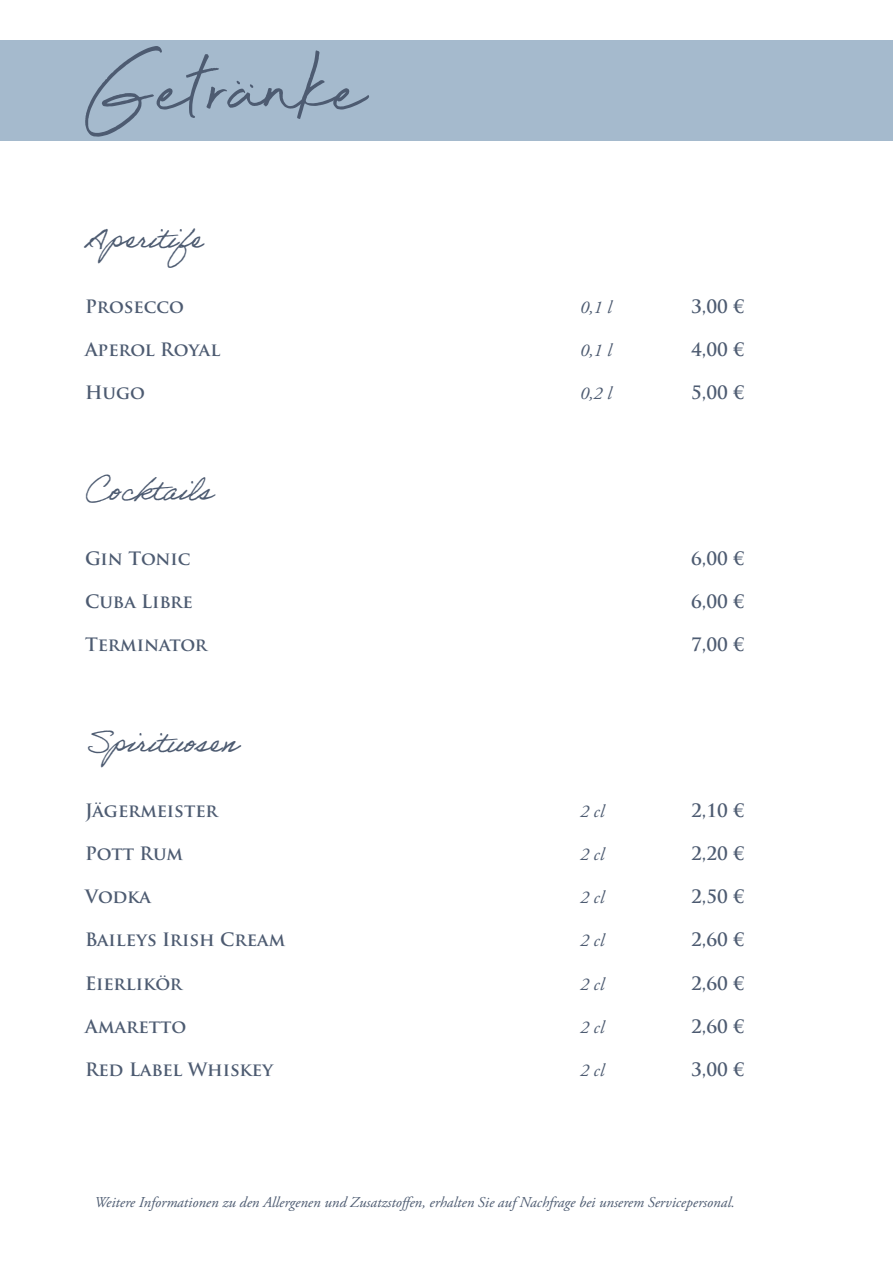
<style>
.page{position:relative;width:893px;height:1263px;background:#fff}
.page>*{position:absolute;margin:0;border:0;box-sizing:border-box;transform-origin:0 0}
.t1{font:108px "Beyond Infinity";color:#4d5b71}
.t2{font:30px "Adobe Handwriting Ernie";color:#4d5b71}
.t3{font:700 18px "Trajan Pro";color:#4d5b71}
.t4{font:italic 18px "Adobe Garamond Pro";color:#4d5b71}
.t5{font:italic 15px "Adobe Garamond Pro";color:#4d5b71}
</style>
<div class="page">
<div style="left:0;top:40px;width:893px;height:101px;background:#a5bacd"></div>
<svg style="left:237px;top:81px;width:16px;height:7px"></svg>
<p class="t1" style="left:88px;top:33px;width:279px">Getranke</p>
<p class="t2" style="left:85px;top:220px;width:119px">Aperitife</p>
<p class="t3" style="left:85px;top:295px;width:100px">Prosecco</p>
<p class="t4" style="left:580px;top:296px;width:33px">0,1 l</p>
<p class="t3" style="left:691px;top:295px;width:55px">3,00 €</p>
<p class="t3" style="left:85px;top:338px;width:137px">Aperol Royal</p>
<p class="t4" style="left:580px;top:339px;width:33px">0,1 l</p>
<p class="t3" style="left:691px;top:338px;width:55px">4,00 €</p>
<p class="t3" style="left:85px;top:381px;width:62px">Hugo</p>
<p class="t4" style="left:580px;top:383px;width:33px">0,2 l</p>
<p class="t3" style="left:691px;top:381px;width:55px">5,00 €</p>
<p class="t2" style="left:85px;top:472px;width:128px">Cocktails</p>
<p class="t3" style="left:85px;top:547px;width:107px">Gin Tonic</p>
<p class="t3" style="left:691px;top:547px;width:55px">6,00 €</p>
<p class="t3" style="left:85px;top:590px;width:109px">Cuba Libre</p>
<p class="t3" style="left:691px;top:590px;width:55px">6,00 €</p>
<p class="t3" style="left:85px;top:633px;width:124px">Terminator</p>
<p class="t3" style="left:691px;top:633px;width:55px">7,00 €</p>
<p class="t2" style="left:85px;top:724px;width:154px">Spirituosen</p>
<p class="t3" style="left:85px;top:799px;width:134px">Jägermeister</p>
<p class="t4" style="left:580px;top:800px;width:26px">2 cl</p>
<p class="t3" style="left:691px;top:799px;width:55px">2,10 €</p>
<p class="t3" style="left:85px;top:842px;width:100px">Pott Rum</p>
<p class="t4" style="left:580px;top:843px;width:26px">2 cl</p>
<p class="t3" style="left:691px;top:842px;width:55px">2,20 €</p>
<p class="t3" style="left:85px;top:885px;width:67px">Vodka</p>
<p class="t4" style="left:580px;top:887px;width:26px">2 cl</p>
<p class="t3" style="left:691px;top:885px;width:55px">2,50 €</p>
<p class="t3" style="left:85px;top:929px;width:202px">Baileys Irish Cream</p>
<p class="t4" style="left:580px;top:930px;width:26px">2 cl</p>
<p class="t3" style="left:691px;top:929px;width:55px">2,60 €</p>
<p class="t3" style="left:85px;top:972px;width:99px">Eierlikör</p>
<p class="t4" style="left:580px;top:973px;width:26px">2 cl</p>
<p class="t3" style="left:691px;top:972px;width:55px">2,60 €</p>
<p class="t3" style="left:85px;top:1015px;width:103px">Amaretto</p>
<p class="t4" style="left:580px;top:1016px;width:26px">2 cl</p>
<p class="t3" style="left:691px;top:1015px;width:55px">2,60 €</p>
<p class="t3" style="left:85px;top:1058px;width:190px">Red Label Whiskey</p>
<p class="t4" style="left:580px;top:1059px;width:26px">2 cl</p>
<p class="t3" style="left:691px;top:1058px;width:55px">3,00 €</p>
<p class="t5" style="left:94px;top:1193px;width:642px">Weitere Informationen zu den Allergenen und Zusatzstoffen, erhalten Sie auf Nachfrage bei unserem Servicepersonal.</p>
</div>
